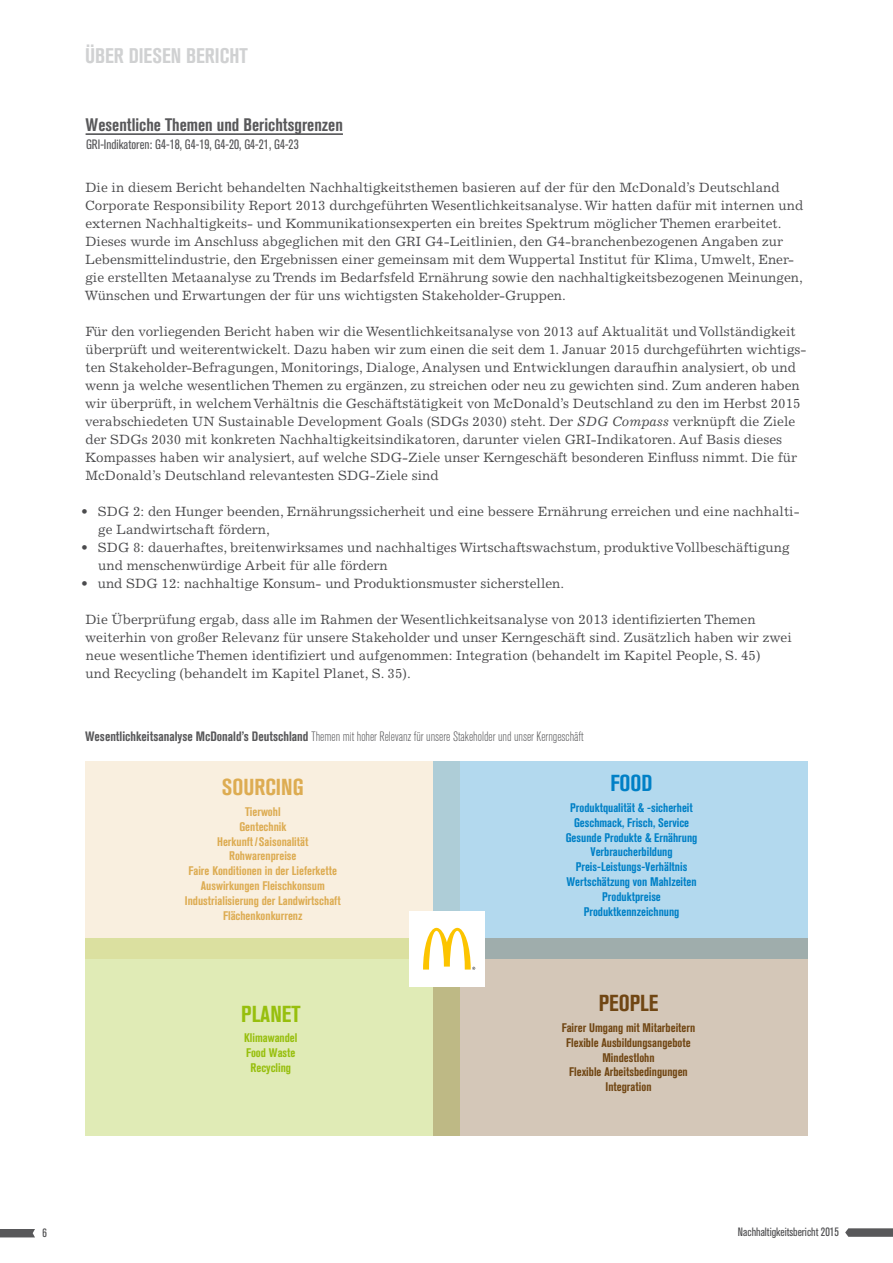
<style>
.page{position:relative;width:893px;height:1263px;background:#fff}
.page>*{position:absolute;margin:0;border:0;box-sizing:border-box;transform-origin:0 0}
.t1{font:700 condensed 22.95px "Akzidenz Grotesk BQ";color:#ddac52}
.t2{font:700 condensed 22.95px "Akzidenz Grotesk BQ";color:#97bf0d}
.t3{font:700 condensed 22.95px "Akzidenz Grotesk BQ";color:#704613}
.t4{font:700 condensed 22.95px "Akzidenz Grotesk BQ";color:#0080c6}
.t5{font:700 condensed 21px "Akzidenz Grotesk BQ";color:#d0d1d2}
.t6{font:700 condensed 18px "Akzidenz Grotesk BQ";color:#58585a}
.t7{font:13.5px/18px "Excelsior LT Std";color:#4b4b4d}
.t8{font:300 condensed 13.5px "Akzidenz Grotesk BQ";color:#58585a}
.t9{font:condensed 13.5px "Akzidenz Grotesk BQ";color:#58585a}
.t10{font:700 condensed 12.45px/14.9px "Akzidenz Grotesk BQ";color:#0080c6;text-align:center}
.t11{font:700 condensed 12.45px/14.9px "Akzidenz Grotesk BQ";color:#ddac52;text-align:center}
.t12{font:700 condensed 12.45px/14.9px "Akzidenz Grotesk BQ";color:#704613;text-align:center}
.t13{font:700 condensed 12.45px/14.9px "Akzidenz Grotesk BQ";color:#97bf0d;text-align:center}
.t14{font:condensed 12px "Akzidenz Grotesk BQ";color:#4b4b4d}
.s1{font-style:italic}
.s2{font-weight:700}
</style>
<div class="page">
<svg style="left:0;top:1229px;width:35px;height:8px"></svg>
<svg style="left:845px;top:1228px;width:48px;height:9px"></svg>
<hr style="left:86px;top:133px;width:257px;height:2px;background:#58585a">
<div style="left:85px;top:761px;width:375px;height:198px;background:#f9efdf"></div>
<svg style="left:85px;top:938px;width:348px;height:197px;background:#dfe9b3"></svg>
<div style="left:433px;top:761px;width:375px;height:177px;background:#b3d9ee"></div>
<svg style="left:433px;top:938px;width:375px;height:197px;background:#cdc3b4"></svg>
<div style="left:409px;top:912px;width:76px;height:75px;background:#fff"></div>
<svg style="left:423px;top:928px;width:52px;height:42px"></svg>
<h2 class="t5" style="left:85px;top:44px;width:164px">ÜBER DIESEN BERICHT</h2>
<h3 class="t6" style="left:86px;top:114px;width:259px">Wesentliche Themen und Berichtsgrenzen</h3>
<p class="t9" style="left:86px;top:137px;width:214px">GRI-Indikatoren: G4-18, G4-19, G4-20, G4-21, G4-23</p>
<p class="t7" style="left:85px;top:179px;width:720px">Die in diesem Bericht behandelten Nachhaltigkeitsthemen basieren auf der für den McDonald’s Deutschland Corporate Responsibility Report 2013 durchgeführten Wesentlichkeitsanalyse. Wir hatten dafür mit internen und externen Nachhaltigkeits- und Kommunikationsexperten ein breites Spektrum möglicher Themen erarbeitet.<br>Dieses wurde im Anschluss abgeglichen mit den GRI G4-Leitlinien, den G4-branchenbezogenen Angaben zur Lebensmittelindustrie, den Ergebnissen einer gemeinsam mit dem Wuppertal Institut für Klima, Umwelt, Ener&shy;gie erstellten Metaanalyse zu Trends im Bedarfsfeld Ernährung sowie den nachhaltigkeitsbezogenen Meinungen, Wünschen und Erwartungen der für uns wichtigsten Stakeholder-Gruppen.</p>
<p class="t7" style="left:85px;top:323px;width:723px">Für den vorliegenden Bericht haben wir die Wesentlichkeitsanalyse von 2013 auf Aktualität und Vollständigkeit überprüft und weiterentwickelt. Dazu haben wir zum einen die seit dem 1. Januar 2015 durchgeführten wichtigs&shy;ten Stakeholder-Befragungen, Monitorings, Dialoge, Analysen und Entwicklungen daraufhin analysiert, ob und wenn ja welche wesentlichen Themen zu ergänzen, zu streichen oder neu zu gewichten sind. Zum anderen haben wir überprüft, in welchem Verhältnis die Geschäftstätigkeit von McDonald’s Deutschland zu den im Herbst 2015 verabschiedeten UN Sustainable Development Goals (SDGs 2030) steht. Der <span class="s1">SDG Compass</span> verknüpft die Ziele der SDGs 2030 mit konkreten Nachhaltigkeitsindikatoren, darunter vielen GRI-Indikatoren. Auf Basis dieses Kompasses haben wir analysiert, auf welche SDG-Ziele unser Kerngeschäft besonderen Einfluss nimmt. Die für McDonald’s Deutschland relevantesten SDG-Ziele sind</p>
<p class="t7" style="left:98px;top:503px;width:703px;text-indent:-18px">• SDG 2: den Hunger beenden, Ernährungssicherheit und eine bessere Ernährung erreichen und eine nachhalti&shy;ge Landwirtschaft fördern,</p>
<p class="t7" style="left:98px;top:539px;width:693px;text-indent:-18px">• SDG 8: dauerhaftes, breitenwirksames und nachhaltiges Wirtschaftswachstum, produktiveVollbeschäftigung und menschenwürdige Arbeit für alle fördern</p>
<p class="t7" style="left:81px;top:575px;width:485px">• und SDG 12: nachhaltige Konsum- und Produktionsmuster sicherstellen.</p>
<p class="t7" style="left:85px;top:611px;width:708px">Die Überprüfung ergab, dass alle im Rahmen der Wesentlichkeitsanalyse von 2013 identifizierten Themen weiterhin von großer Relevanz für unsere Stakeholder und unser Kerngeschäft sind. Zusätzlich haben wir zwei neue wesentliche Themen identifiziert und aufgenommen: Integration (behandelt im Kapitel People, S. 45)<br>und Recycling (behandelt im Kapitel Planet, S. 35).</p>
<p class="t8" style="left:85px;top:729px;width:500px"><span class="s2">Wesentlichkeitsanalyse McDonald’s Deutschland</span> Themen mit hoher Relevanz für unsere Stakeholder und unser Kerngeschäft</p>
<h1 class="t1" style="left:222px;top:774px;width:83px">SOURCING</h1>
<p class="t11" style="left:185px;top:804px;width:157px">Tierwohl<br>Gentechnik<br>Herkunft/Saisonalität<br>Rohwarenpreise<br>Faire Konditionen in der Lieferkette<br>Auswirkungen Fleischkonsum<br>Industrialisierung der Landwirtschaft<br>Flächenkonkurrenz</p>
<h1 class="t2" style="left:241px;top:1000px;width:61px">PLANET</h1>
<p class="t13" style="left:244px;top:1031px;width:55px">Klimawandel<br>Food Waste<br>Recycling</p>
<h1 class="t4" style="left:610px;top:770px;width:44px">FOOD</h1>
<p class="t10" style="left:566px;top:800px;width:133px">Produktqualität &amp; -sicherheit<br>Geschmack, Frisch, Service<br>Gesunde Produkte &amp; Ernährung<br>Verbraucherbildung<br>Preis-Leistungs-Verhältnis<br>Wertschätzung von Mahlzeiten<br>Produktpreise<br>Produktkennzeichnung</p>
<h1 class="t3" style="left:599px;top:990px;width:61px">PEOPLE</h1>
<p class="t12" style="left:562px;top:1020px;width:135px">Fairer Umgang mit Mitarbeitern<br>Flexible Ausbildungsangebote<br>Mindestlohn<br>Flexible Arbeitsbedingungen<br>Integration</p>
<p class="t14" style="left:43px;top:1226px;width:6px">6</p>
<p class="t14" style="left:738px;top:1225px;width:102px">Nachhaltigkeitsbericht 2015</p>
</div>
